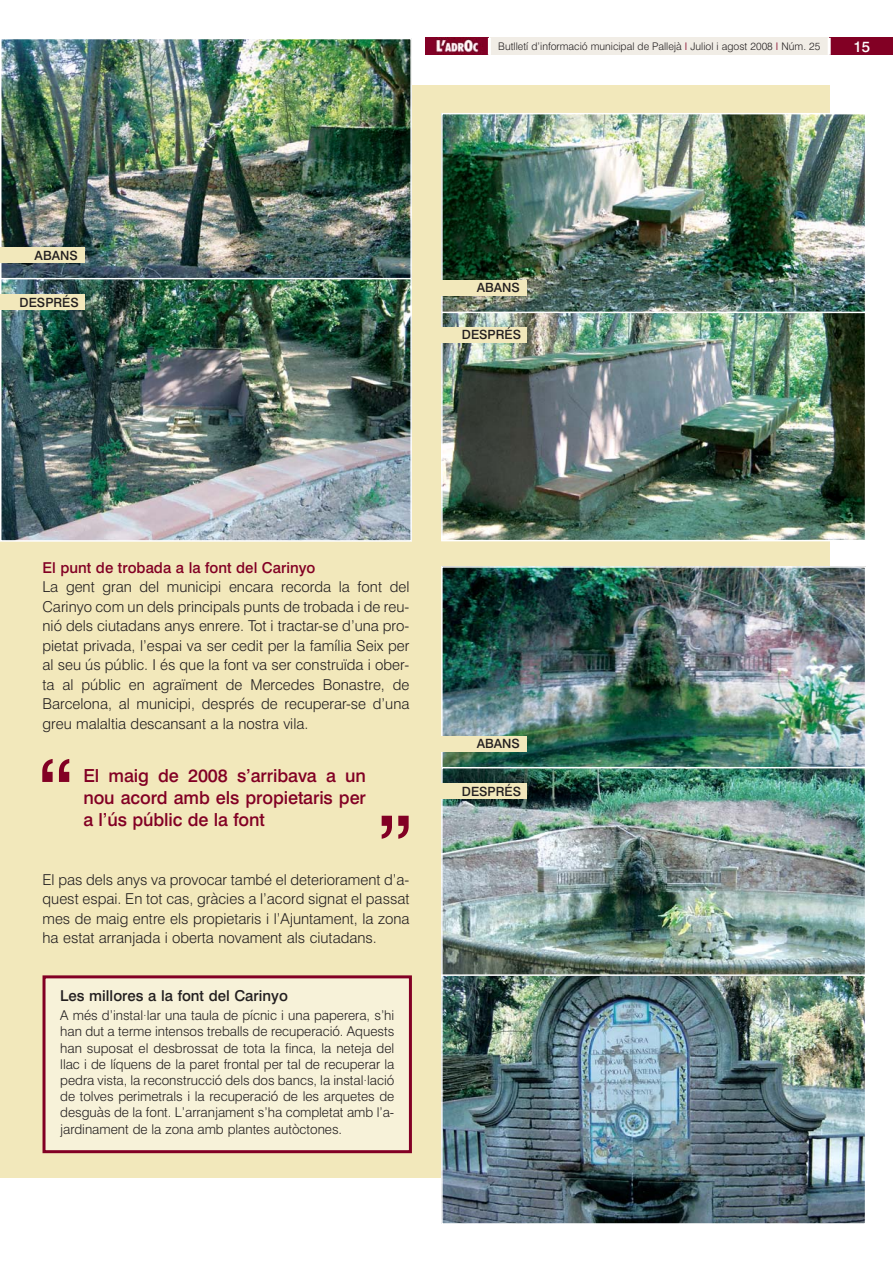
<style>
.page{position:relative;width:893px;height:1263px;background:#fff}
.page>*{position:absolute;margin:0;border:0;box-sizing:border-box;transform-origin:0 0}
.t1{font:500 90px "Swiss 721 BT";color:#820024}
.t2{font:500 18px/21.6px "Swiss 721 BT";letter-spacing:-.005em;color:#820024}
.t3{font:300 15px/19.5px "Swiss 721 BT";color:#231f20;text-align:justify}
.t4{font:500 15px "Swiss 721 BT";color:#820024}
.t5{font:500 15px "Swiss 721 BT";color:#231f20}
.t6{font:500 15px "Swiss 721 BT";color:#fff}
.t7{font:300 13.5px/16.2px "Swiss 721 BT";color:#231f20;text-align:justify}
.t8{font:500 12.75px "Swiss 721 BT";color:#231f20}
.t9{font:300 10.5px "Swiss 721 BT";color:#231f20}
.s1{color:#820024}
</style>
<div class="page">
<div style="left:0;top:85px;width:829px;height:1093px;background:#f2e8bb"></div>
<div style="left:44px;top:977px;width:366px;height:175px;background:#f7f2d9"></div>
<div style="left:43px;top:975px;width:369px;height:178px;border:3px solid #820024"></div>
<img style="left:444px;top:116px;width:419px;height:196px">
<div style="left:441px;top:113px;width:425px;height:214px;border:2px solid #fff"></div>
<img style="left:3px;top:279px;width:406px;height:260px">
<div style="left:0;top:276px;width:412px;height:266px;border:2px solid #fff"></div>
<img style="left:444px;top:315px;width:419px;height:223px">
<div style="left:441px;top:312px;width:425px;height:229px;border:2px solid #fff"></div>
<img style="left:444px;top:569px;width:419px;height:198px">
<div style="left:441px;top:566px;width:425px;height:224px;border:2px solid #fff"></div>
<img style="left:444px;top:770px;width:419px;height:204px">
<div style="left:441px;top:767px;width:425px;height:210px;border:2px solid #fff"></div>
<img style="left:444px;top:977px;width:419px;height:245px">
<div style="left:441px;top:974px;width:425px;height:251px;border:2px solid #fff"></div>
<img style="left:3px;top:41px;width:406px;height:235px">
<div style="left:0;top:38px;width:412px;height:241px;border:2px solid #fff"></div>
<div style="left:490px;top:38px;width:339px;height:17px;background:#f1ede6"></div>
<div style="left:829px;top:38px;width:64px;height:17px;background:#820024"></div>
<hr style="left:828px;top:38px;width:3px;height:17px;background:#fff">
<img style="left:425px;top:38px;width:63px;height:17px">
<hr style="left:488px;top:38px;width:3px;height:17px;background:#fff">
<div style="left:0;top:247px;width:85px;height:16px;background:#f2e8bb"></div>
<div style="left:0;top:294px;width:85px;height:16px;background:#f2e8bb"></div>
<div style="left:439px;top:280px;width:88px;height:16px;background:#f2e8bb"></div>
<div style="left:436px;top:327px;width:91px;height:16px;background:#f2e8bb"></div>
<div style="left:440px;top:736px;width:87px;height:16px;background:#f2e8bb"></div>
<div style="left:435px;top:783px;width:92px;height:16px;background:#f2e8bb"></div>
<p class="t8" style="left:35px;top:250px;width:45px">ABANS</p>
<p class="t8" style="left:20px;top:298px;width:61px">DESPRÉS</p>
<p class="t9" style="left:498px;top:43px;width:324px">Butlletí d’informació municipal de Pallejà <span class="s1">I</span> Juliol i agost 2008 <span class="s1">I</span> Núm. 25</p>
<p class="t6" style="left:853px;top:41px;width:18px">15</p>
<p class="t8" style="left:477px;top:283px;width:45px">ABANS</p>
<p class="t8" style="left:462px;top:330px;width:61px">DESPRÉS</p>
<p class="t4" style="left:43px;top:562px;width:274px">El punt de trobada a la font del Carinyo</p>
<p class="t3" style="left:43px;top:579px;width:369px">La gent gran del municipi encara recorda la font del Carinyo com un dels principals punts de trobada i de reu&shy;nió dels ciutadans anys enrere. Tot i tractar-se d’una pro&shy;pietat privada, l’espai va ser cedit per la família Seix per al seu ús públic. I és que la font va ser construïda i ober&shy;ta al públic en agraïment de Mercedes Bonastre, de Barcelona, al municipi, després de recuperar-se d’una greu malaltia descansant a la nostra vila.</p>
<h1 class="t1" style="left:37px;top:760px;width:40px">“</h1>
<p class="t2" style="left:83px;top:767px;width:284px">El maig de 2008 s’arribava a un nou acord amb els propietaris per</p>
<p class="t2" style="left:83px;top:810px;width:183px">a l’ús públic de la font</p>
<h1 class="t1" style="left:414px;top:837px;width:40px;rotate:-180deg">“</h1>
<p class="t3" style="left:43px;top:871px;width:368px">El pas dels anys va provocar també el deteriorament d’a&shy;quest espai. En tot cas, gràcies a l’acord signat el passat mes de maig entre els propietaris i l’Ajuntament, la zona ha estat arranjada i oberta novament als ciutadans.</p>
<p class="t5" style="left:60px;top:990px;width:229px">Les millores a la font del Carinyo</p>
<p class="t7" style="left:60px;top:1008px;width:336px">A més d’instal·lar una taula de pícnic i una paperera, s’hi han dut a terme intensos treballs de recuperació. Aquests han suposat el desbrossat de tota la finca, la neteja del llac i de líquens de la paret frontal per tal de recuperar la pedra vista, la reconstrucció dels dos bancs, la instal·lació de tolves perimetrals i la recuperació de les arquetes de desguàs de la font. L’arranjament s’ha completat amb l’a&shy;jardinament de la zona amb plantes autòctones.</p>
<p class="t8" style="left:477px;top:739px;width:45px">ABANS</p>
<p class="t8" style="left:462px;top:786px;width:61px">DESPRÉS</p>
</div>
